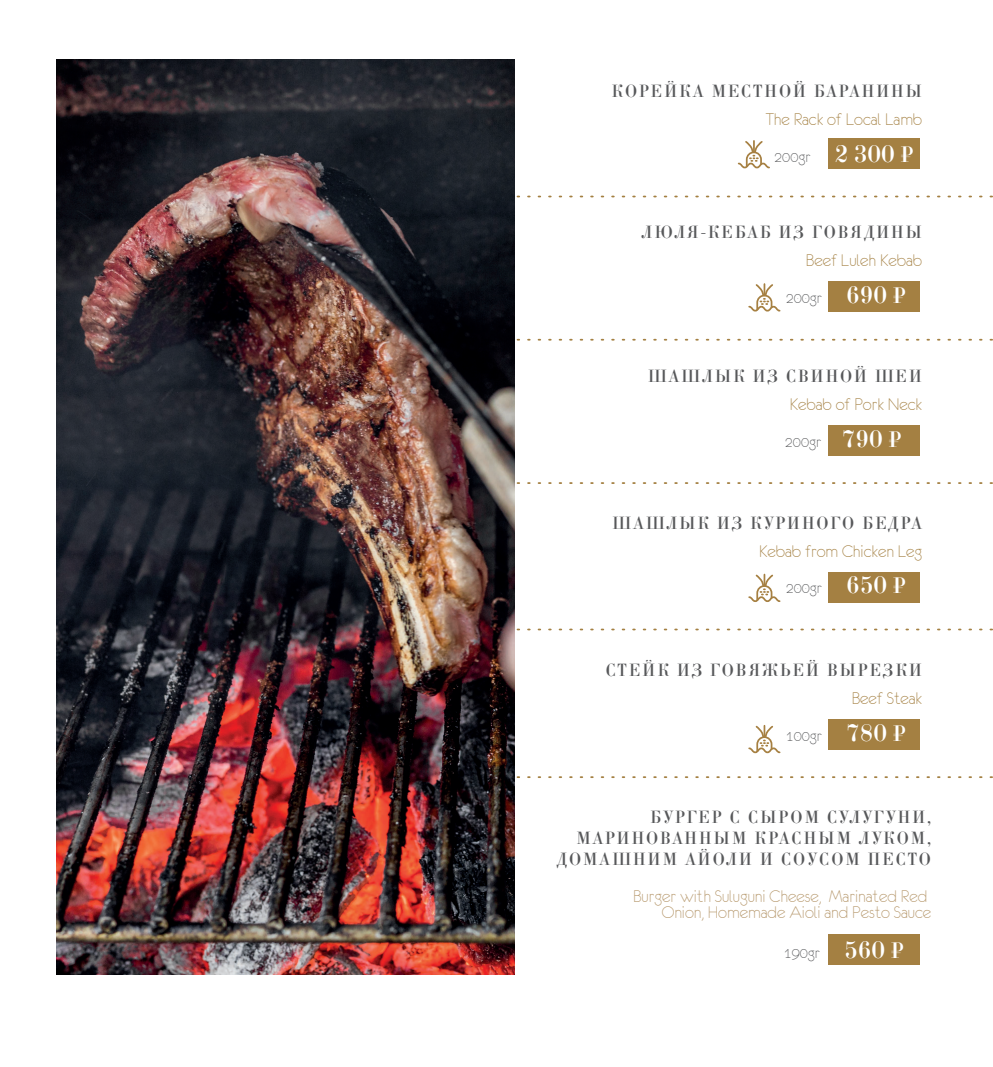
<style>
.page{position:relative;width:993px;height:1067px;background:#fff}
.page>*{position:absolute;margin:0;border:0;box-sizing:border-box;transform-origin:0 0}
.t1{font:19.25px "Eurofurencelight";color:#a48042}
.t2{font:19.25px/15.8px "Eurofurencelight";color:#b49568;text-align:right}
.t3{font:17.5px/21px "Elisabethische";letter-spacing:.08em;color:#57585a;text-align:right}
.t4{font:17.5px "Eurofurencelight";color:#57585a}
.t5{font:17.5px "Elisabethische";letter-spacing:.1em;color:#57585a}
.s1{font-family:"Elisabethische";font-size:23.62px;color:#fff}
</style>
<div class="page">
<svg style="left:514px;top:196px;width:478px;height:1px"></svg>
<svg style="left:514px;top:339px;width:478px;height:1px"></svg>
<svg style="left:514px;top:482px;width:478px;height:2px"></svg>
<svg style="left:514px;top:628px;width:478px;height:2px"></svg>
<svg style="left:514px;top:776px;width:478px;height:2px"></svg>
<hr style="left:0;top:61px;width:1px;height:79px;background:#231f20">
<div style="left:828px;top:138px;width:91px;height:31px;background:#a48042"></div>
<div style="left:828px;top:281px;width:91px;height:31px;background:#a48042"></div>
<div style="left:828px;top:425px;width:91px;height:31px;background:#a48042"></div>
<div style="left:828px;top:719px;width:91px;height:31px;background:#a48042"></div>
<svg style="left:748px;top:283px;width:33px;height:29px"></svg>
<div style="left:828px;top:572px;width:91px;height:30px;background:#a48042"></div>
<svg style="left:748px;top:573px;width:33px;height:29px"></svg>
<svg style="left:748px;top:725px;width:33px;height:29px"></svg>
<svg style="left:737px;top:140px;width:33px;height:29px"></svg>
<div style="left:828px;top:934px;width:91px;height:31px;background:#a48042"></div>
<img style="left:56px;top:60px;width:458px;height:914px">
<p class="t3" style="left:611px;top:81px;width:312px">КОРЕЙКА МЕСТНОЙ БАРАНИНЫ</p>
<p class="t1" style="left:765px;top:109px;width:158px">The Rack of Local Lamb</p>
<p class="t4" style="left:774px;top:148px;width:141px">200gr <span class="s1">2 300 ₽</span></p>
<p class="t3" style="left:641px;top:222px;width:282px">ЛЮЛЯ-КЕБАБ ИЗ ГОВЯДИНЫ</p>
<p class="t1" style="left:805px;top:250px;width:118px">Beef Luleh Kebab</p>
<p class="t4" style="left:785px;top:289px;width:121px">200gr <span class="s1">690 ₽</span></p>
<p class="t5" style="left:647px;top:365px;width:276px">ШАШЛЫК ИЗ СВИНОЙ ШЕИ</p>
<p class="t1" style="left:789px;top:394px;width:134px">Kebab of Pork Neck</p>
<p class="t4" style="left:784px;top:432px;width:118px">200gr <span class="s1">790 ₽</span></p>
<p class="t3" style="left:612px;top:512px;width:311px">ШАШЛЫК ИЗ КУРИНОГО БЕДРА</p>
<p class="t1" style="left:758px;top:541px;width:165px">Kebab from Chicken Leg</p>
<p class="t4" style="left:785px;top:579px;width:121px">200gr <span class="s1">650 ₽</span></p>
<p class="t3" style="left:605px;top:660px;width:318px">СТЕЙК ИЗ ГОВЯЖЬЕЙ ВЫРЕЗКИ</p>
<p class="t1" style="left:851px;top:688px;width:72px">Beef Steak</p>
<p class="t4" style="left:785px;top:727px;width:121px">100gr <span class="s1">780 ₽</span></p>
<p class="t3" style="left:556px;top:807px;width:376px">БУРГЕР С СЫРОМ СУЛУГУНИ,<br>МАРИНОВАННЫМ КРАСНЫМ ЛУКОМ,<br>ДОМАШНИМ АЙОЛИ И СОУСОМ ПЕСТО</p>
<p class="t2" style="left:633px;top:888px;width:299px">Burger with Suluguni Cheese, Marinated Red<br>Onion, Homemade Aioli and Pesto Sauce</p>
<p class="t4" style="left:783px;top:944px;width:121px">190gr <span class="s1">560 ₽</span></p>
</div>
